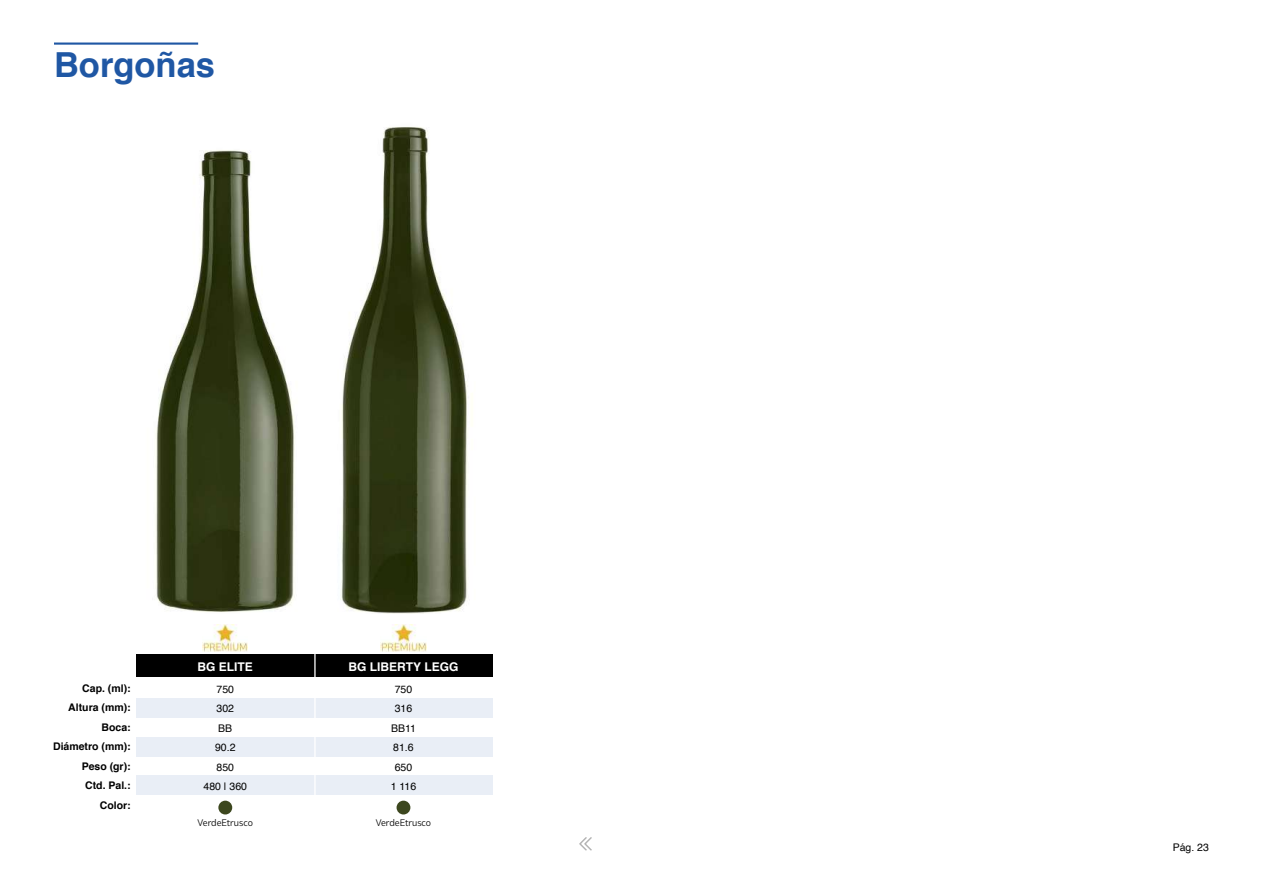
<style>
.page{position:relative;width:1263px;height:893px;background:#fff}
.page>*{position:absolute;margin:0;border:0;box-sizing:border-box;transform-origin:0 0}
.t1{font:700 34.5px "Helvetica";color:#1f57a4}
.t2{font:700 12px "Helvetica";color:#fff}
.t3{font:700 10.5px/19.5px "Helvetica";color:#000;text-align:right}
.t4{font:10.5px/19.5px "Helvetica";color:#000;text-align:center}
.t5{font:9px "Bw Glenn Sans DEMO";color:#000}
</style>
<div class="page">
<div style="left:136px;top:737px;width:1073px;height:19px;background:#e9eef6"></div>
<div style="left:136px;top:699px;width:1073px;height:19px;background:#e9eef6"></div>
<div style="left:136px;top:775px;width:1073px;height:19px;background:#e9eef6"></div>
<div style="left:136px;top:654px;width:1073px;height:22px;background:#000"></div>
<hr style="left:314px;top:633px;width:2px;height:173px;background:#fff">
<svg style="left:579px;top:837px;width:13px;height:14px"></svg>
<img style="left:155px;top:127px;width:314px;height:486px">
<div style="left:218px;top:801px;width:14px;height:13px;background:#3c471e;border-radius:50%"></div>
<img style="left:203px;top:625px;width:45px;height:27px">
<div style="left:397px;top:801px;width:13px;height:13px;background:#3c471e;border-radius:50%"></div>
<img style="left:381px;top:625px;width:45px;height:27px">
<hr style="left:54px;top:43px;width:144px;height:2px;background:#1f57a4">
<div style="left:493px;top:643px;width:728px;height:171px;background:#fff"></div>
<h1 class="t1" style="left:54px;top:37px;width:163px">Borgoñas</h1>
<p class="t3" style="left:53px;top:679px;width:79px">Cap. (ml):<br>Altura (mm):<br>Boca:<br>Diámetro (mm):<br>Peso (gr):<br>Ctd. Pal.:<br>Color:</p>
<p class="t2" style="left:198px;top:657px;width:57px">BG ELITE</p>
<p class="t4" style="left:203px;top:680px;width:45px">750<br>302<br>BB<br>90.2<br>850<br>480 | 360</p>
<p class="t5" style="left:198px;top:817px;width:57px">VerdeEtrusco</p>
<p class="t2" style="left:349px;top:657px;width:111px">BG LIBERTY LEGG</p>
<p class="t4" style="left:391px;top:680px;width:27px">750<br>316<br>BB11<br>81.6<br>650<br>1 116</p>
<p class="t5" style="left:376px;top:817px;width:57px">VerdeEtrusco</p>
<p class="t4" style="left:1173px;top:837px;width:38px">Pág. 23</p>
</div>
